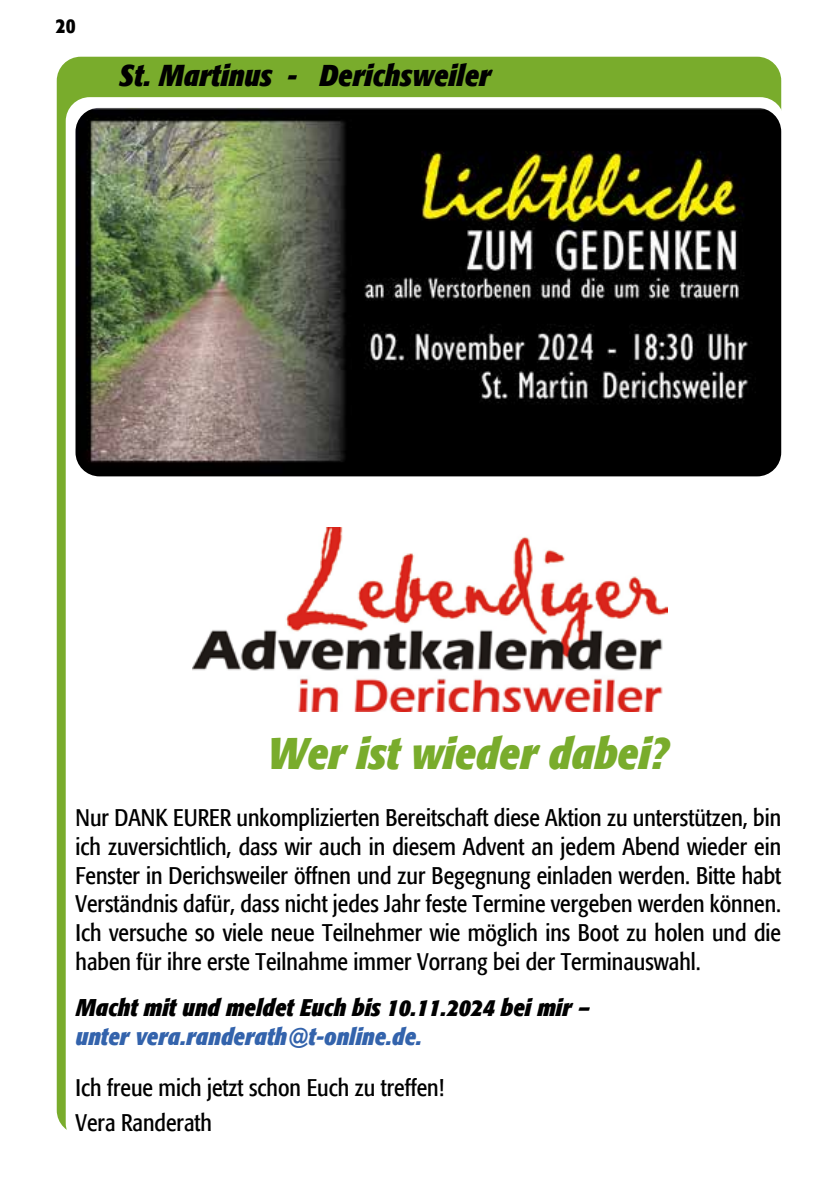
<style>
.page{position:relative;width:840px;height:1191px;background:#fff}
.page>*{position:absolute;margin:0;border:0;box-sizing:border-box;transform-origin:0 0}
.t1{font:italic 700 44px "Formata Condensed BQ";color:#79ac2c}
.t2{font:italic 700 30px "Formata Condensed BQ";color:#000}
.t3{font:24px/28.8px "Formata Condensed BQ";color:#000;text-align:justify}
.t4{font:italic 700 24px "Formata Condensed BQ";color:#000}
.t5{font:italic 700 24px "Formata Condensed BQ";color:#3363ac}
.t6{font:700 20px "Formata";color:#000;scale:.85 1}
</style>
<div class="page">
<div style="left:57px;top:57px;width:723px;height:1077px;background:#79ac2c;border-radius:24px"></div>
<div style="left:66px;top:97px;width:717px;height:1050px;background:#fff;border-radius:24px"></div>
<img style="left:75px;top:108px;width:705px;height:368px">
<img style="left:192px;top:527px;width:475px;height:185px">
<p class="t6" style="left:56px;top:13px;width:25px">20</p>
<p class="t2" style="left:118px;top:57px;width:373px">St. Martinus - Derichsweiler</p>
<h1 class="t1" style="left:266px;top:726px;width:402px">Wer ist wieder dabei?</h1>
<p class="t3" style="left:75px;top:803px;width:707px">Nur DANK EURER unkomplizierten Bereitschaft diese Aktion zu unterstützen, bin ich zuversichtlich, dass wir auch in diesem Advent an jedem Abend wieder ein Fenster in Derichsweiler öffnen und zur Begegnung einladen werden. Bitte habt Verständnis dafür, dass nicht jedes Jahr feste Termine vergeben werden können.<br>Ich versuche so viele neue Teilnehmer wie möglich ins Boot zu holen und die haben für ihre erste Teilnahme immer Vorrang bei der Terminauswahl.</p>
<p class="t4" style="left:75px;top:992px;width:515px">Macht mit und meldet Euch bis 10.11.2024 bei mir –</p>
<p class="t5" style="left:75px;top:1021px;width:348px">unter vera.randerath@t-online.de.</p>
<p class="t3" style="left:75px;top:1070px;width:370px;line-height:34.4px">Ich freue mich jetzt schon Euch zu treffen!<br>Vera Randerath</p>
</div>
